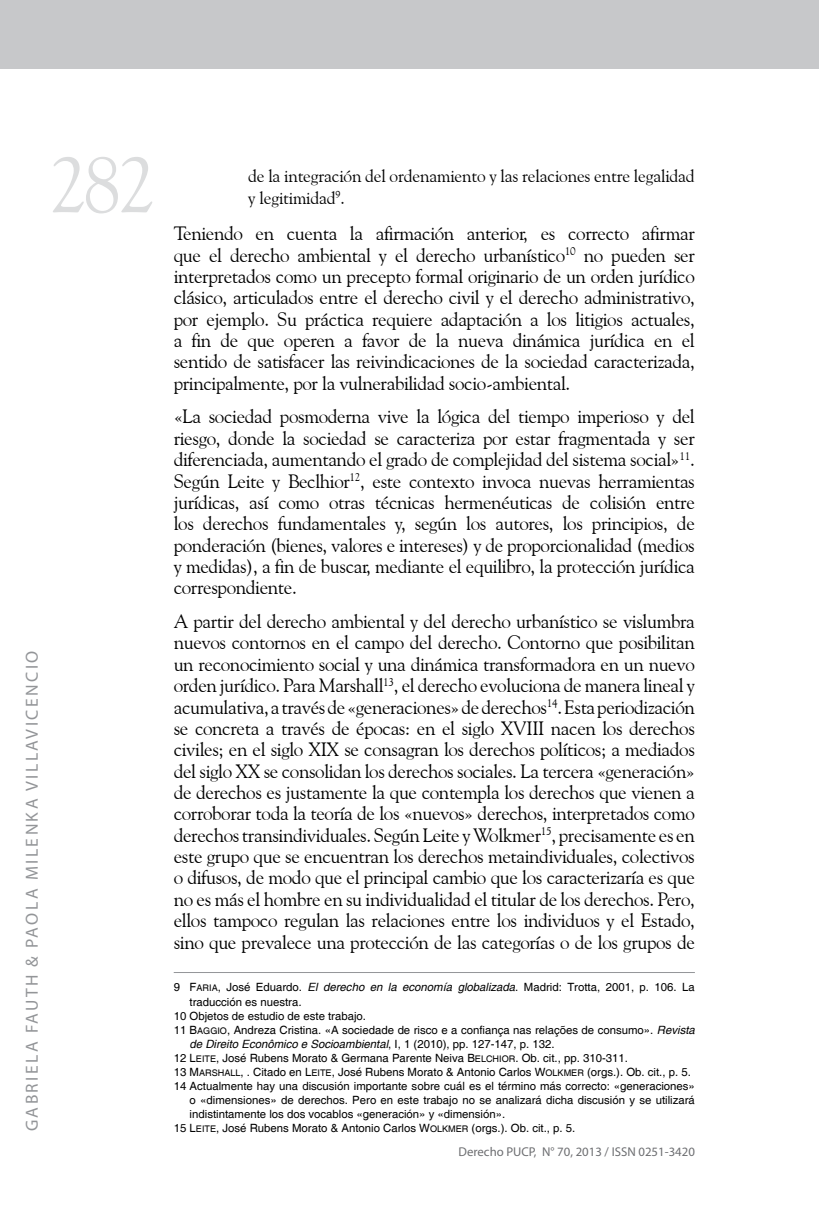
<style>
.page{position:relative;width:819px;height:1206px;background:#fff}
.page>*{position:absolute;margin:0;border:0;box-sizing:border-box;transform-origin:0 0}
.t1{font:78.75px "Goudy Old Style BT";color:#dcddde}
.t2{font:19.25px/21.3px "Goudy Old Style BT";letter-spacing:-.02em;color:#000;text-align:justify}
.t3{font:17.5px/21.9px "Goudy Old Style BT";letter-spacing:-.01em;color:#000}
.t4{font:17.5px "Myriad Pro";letter-spacing:.14em;color:#939598}
.t5{font:12.78px "Myriad Pro";color:#6d6e71}
.t6{font:11.38px "Helvetica";color:#000}
.t7{font:italic 11.38px "Helvetica";color:#000}
.s1{font-family:"Helvetica SC800"}
.s2{font-family:"Helvetica SC800";font-size:9.1px}
.s3{font-style:italic}
.s4{font-style:normal}
</style>
<div class="page">
<div style="left:0;top:0;width:819px;height:69px;background:#c7c8ca"></div>
<hr style="left:174px;top:972px;width:520px;height:1px;background:#939598">
<h1 class="t1" style="left:49px;top:136px;width:109px">282</h1>
<p class="t4" style="left:21px;top:1131px;width:482px;rotate:-90deg">Gabriela Fauth &amp; Paola M ilenka Villavicencio</p>
<p class="t3" style="left:248px;top:165px;width:448px">de la integración del ordenamiento y las relaciones entre legalidad y legitimidad<sup>9</sup>.</p>
<p class="t2" style="left:174px;top:222px;width:522px">Teniendo en cuenta la afirmación anterior, es correcto afirmar que el derecho ambiental y el derecho urbanístico<sup>10</sup> no pueden ser interpretados como un precepto formal originario de un orden jurídico clásico, articulados entre el derecho civil y el derecho administrativo, por ejemplo. Su práctica requiere adaptación a los litigios actuales, a fin de que operen a favor de la nueva dinámica jurídica en el sentido de satisfacer las reivindicaciones de la sociedad caracterizada, principalmente, por la vulnerabilidad socio-ambiental.</p>
<p class="t2" style="left:174px;top:406px;width:522px">«La sociedad posmoderna vive la lógica del tiempo imperioso y del riesgo, donde la sociedad se caracteriza por estar fragmentada y ser diferenciada, aumentando el grado de complejidad del sistema social»<sup>11</sup>.<br>Según Leite y Beclhior<sup>12</sup>, este contexto invoca nuevas herramientas jurídicas, así como otras técnicas hermenéuticas de colisión entre los derechos fundamentales y, según los autores, los principios, de ponderación (bienes, valores e intereses) y de proporcionalidad (medios y medidas), a fin de buscar, mediante el equilibro, la protección jurídica correspondiente.</p>
<p class="t2" style="left:174px;top:610px;width:522px">A partir del derecho ambiental y del derecho urbanístico se vislumbra nuevos contornos en el campo del derecho. Contorno que posibilitan un reconocimiento social y una dinámica transformadora en un nuevo orden jurídico. Para Marshall<sup>13</sup>, el derecho evoluciona de manera lineal y acumulativa, a través de «generaciones» de derechos<sup>14</sup>. Esta periodización se concreta a través de épocas: en el siglo XVIII nacen los derechos civiles; en el siglo XIX se consagran los derechos políticos; a mediados del siglo XX se consolidan los derechos sociales. La tercera «generación» de derechos es justamente la que contempla los derechos que vienen a corroborar toda la teoría de los «nuevos» derechos, interpretados como derechos transindividuales. Según Leite y Wolkmer<sup>15</sup>, precisamente es en este grupo que se encuentran los derechos metaindividuales, colectivos o difusos, de modo que el principal cambio que los caracterizaría es que no es más el hombre en su individualidad el titular de los derechos. Pero, ellos tampoco regulan las relaciones entre los individuos y el Estado, sino que prevalece una protección de las categorías o de los grupos de</p>
<p class="t6" style="left:174px;top:980px;width:522px">9 <span class="s1">F</span><span class="s2">ARIA</span>, José Eduardo. <span class="s3">El derecho en la economía globalizada</span>. Madrid: Trotta, 2001, p. 106. La</p>
<p class="t6" style="left:189px;top:994px;width:113px">traducción es nuestra<span class="s3">.</span></p>
<p class="t6" style="left:174px;top:1008px;width:194px">10 Objetos de estudio de este trabajo.</p>
<p class="t6" style="left:174px;top:1022px;width:522px">11 <span class="s1">B</span><span class="s2">AGG IO</span>, Andreza Cristina. «A sociedade de risco e a confiança nas relações de consumo». <span class="s3">Revista</span></p>
<p class="t7" style="left:190px;top:1036px;width:366px">de Direito Econômico e Socioambiental<span class="s4">, I, 1 (2010), pp. 127-147, p. 132.</span></p>
<p class="t6" style="left:174px;top:1050px;width:456px">12 <span class="s1">L</span><span class="s2">EITE</span><span class="s1">,</span> José Rubens Morato &amp; Germana Parente Neiva <span class="s1">B</span><span class="s2">ELCHIOR</span><span class="s1">.</span> Ob. cit., pp. 310-311.</p>
<p class="t6" style="left:174px;top:1064px;width:518px">13 <span class="s1">M</span><span class="s2">ARSHALL</span>, . Citado en <span class="s1">L</span><span class="s2">EITE</span>, José Rubens Morato &amp; Antonio Carlos <span class="s1">W</span><span class="s2">OLKMER</span> (orgs.). Ob. cit., p. 5.</p>
<p class="t6" style="left:174px;top:1078px;width:522px">14 Actualmente hay una discusión importante sobre cuál es el término más correcto: «generaciones»</p>
<p class="t6" style="left:190px;top:1092px;width:507px">o «dimensiones» de derechos. Pero en este trabajo no se analizará dicha discusión y se utilizará</p>
<p class="t6" style="left:190px;top:1106px;width:317px">indistintamente los dos vocablos «generación» y «dimensión».</p>
<p class="t6" style="left:174px;top:1120px;width:403px">15 <span class="s1">L</span><span class="s2">EITE</span>, José Rubens Morato &amp; Antonio Carlos <span class="s1">W</span><span class="s2">OLKMER</span> (orgs.). Ob. cit., p. 5.</p>
<p class="t5" style="left:458px;top:1144px;width:160px">Derecho PUCP, N° 70, 2013 / ISSN</p>
<p class="t5" style="left:638px;top:1144px;width:58px">0251-3420</p>
</div>
